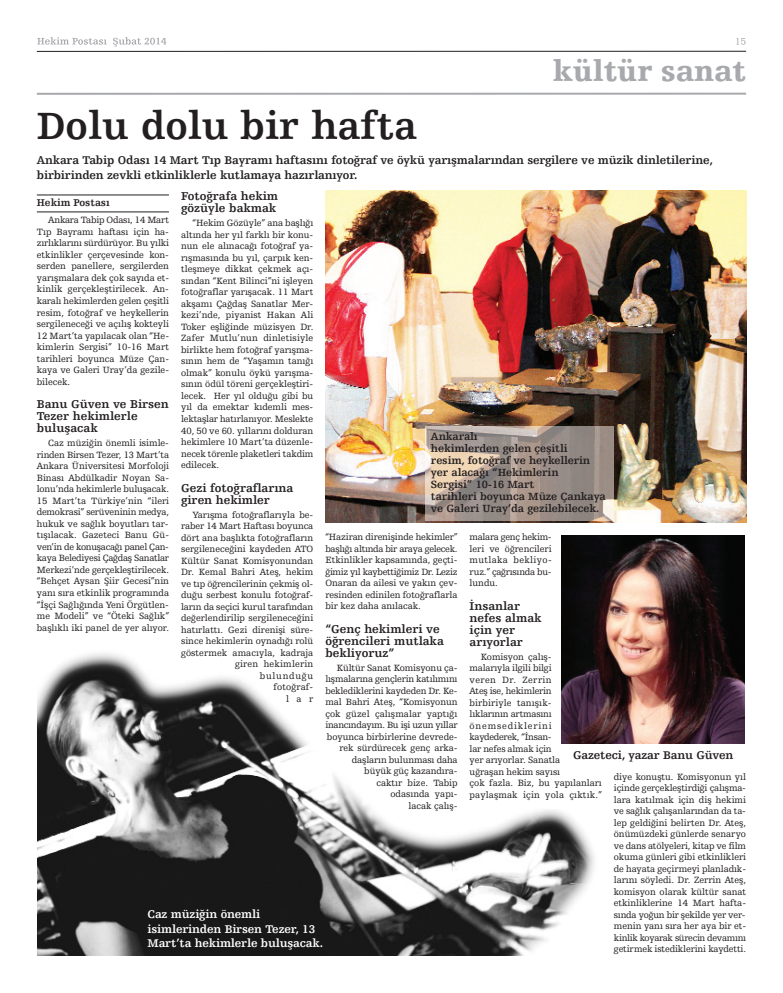
<style>
.page{position:relative;width:783px;height:993px;background:#fff}
.page>*{position:absolute;margin:0;border:0;box-sizing:border-box;transform-origin:0 0}
.t1{font:700 40px "Humanist Slabserif 712 BT";color:#231f20}
.t2{font:900 30px "Humanist Slabserif 712 BT";color:#a8a9ad}
.t3{font:700 12px/12px "Humanist Slabserif 712 BT";color:#231f20}
.t4{font:700 11.8px/14.2px "Humanist Slabserif 712 BT";letter-spacing:-.01em;color:#231f20}
.t5{font:700 11.8px/14.2px "Humanist Slabserif 712 BT";letter-spacing:-.01em;color:#fff}
.t6{font:700 11px/12px "Humanist Slabserif 712 BT";letter-spacing:-.01em;color:#231f20}
.t7{font:700 10.4px "Humanist Slabserif 712 BT";color:#231f20}
.t8{font:9.6px/11.5px "Humanist Slabserif 712 BT";letter-spacing:-.005em;color:#231f20;text-align:justify}
</style>
<div class="page">
<svg style="left:736px;top:38px;width:9px;height:7px"></svg>
<hr style="left:37px;top:93px;width:709px;height:2px;background:#a8a9ad">
<hr style="left:37px;top:51px;width:709px;height:1px;background:#231f20">
<svg style="left:37px;top:37px;width:51px;height:8px"></svg>
<hr style="left:37px;top:195px;width:132px;height:1px;background:#231f20">
<hr style="left:37px;top:212px;width:132px;height:1px;background:#231f20">
<img style="left:561px;top:535px;width:183px;height:208px">
<img style="left:325px;top:191px;width:421px;height:331px">
<img style="left:37px;top:647px;width:562px;height:308px">
<img style="left:426px;top:426px;width:187px;height:94px">
<h1 class="t1" style="left:37px;top:110px;width:381px">Dolu dolu bir hafta</h1>
<h2 class="t2" style="left:552px;top:59px;width:195px">kültür sanat</h2>
<p class="t4" style="left:37px;top:154px;width:677px">Ankara Tabip Odası 14 Mart Tıp Bayramı haftasını fotoğraf ve öykü yarışmalarından sergilere ve müzik dinletilerine, birbirinden zevkli etkinliklerle kutlamaya hazırlanıyor.</p>
<p class="t3" style="left:181px;top:191px;width:98px">Fotoğrafa hekim gözüyle bakmak</p>
<p class="t8" style="left:181px;top:218px;width:134px;text-indent:11px">“Hekim Gözüyle” ana başlığı altında her yıl farklı bir konu&shy;nun ele alınacağı fotoğraf ya&shy;rışmasında bu yıl, çarpık ken&shy;tleşmeye dikkat çekmek açı&shy;sından “Kent Bilinci”ni işleyen fotoğraflar yarışacak. 11 Mart akşamı Çağdaş Sanatlar Mer&shy;kezi’nde, piyanist Hakan Ali Toker eşliğinde müzisyen Dr.<br>Zafer Mutlu’nun dinletisiyle birlikte hem fotoğraf yarışma&shy;sının hem de “Yaşamın tanığı olmak” konulu öykü yarışma&shy;sının ödül töreni gerçekleştiri&shy;lecek. Her yıl olduğu gibi bu yıl da emektar kıdemli mes&shy;lektaşlar hatırlanıyor. Meslekte 40, 50 ve 60. yıllarını dolduran hekimlere 10 Mart’ta düzenle&shy;necek törenle plaketleri takdim edilecek.</p>
<p class="t3" style="left:181px;top:482px;width:114px">Gezi fotoğraflarına giren hekimler</p>
<p class="t8" style="left:181px;top:509px;width:134px;text-align:right">Yarışma fotoğraflarıyla be&shy;raber 14 Mart Haftası boyunca dört ana başlıkta fotoğrafların sergileneceğini kaydeden ATO<br>Kültür Sanat Komisyonundan<br>Dr. Kemal Bahri Ateş, hekim ve tıp öğrencilerinin çekmiş ol&shy;duğu serbest konulu fotoğraf&shy;ların da seçici kurul tarafından değerlendirilip sergileneceğini hatırlattı. Gezi direnişi süre&shy;since hekimlerin oynadığı rolü göstermek amacıyla, kadraja giren hekimlerin bulunduğu<br>fotoğraf-<br>lar</p>
<p class="t7" style="left:37px;top:198px;width:74px">Hekim Postası</p>
<p class="t8" style="left:37px;top:215px;width:134px;text-indent:11px">Ankara Tabip Odası, 14 Mart Tıp Bayramı haftası için ha&shy;zırlıklarını sürdürüyor. Bu yılki etkinlikler çerçevesinde kon&shy;serden panellere, sergilerden yarışmalara dek çok sayıda et&shy;kinlik gerçekleştirilecek. An&shy;karalı hekimlerden gelen çeşitli resim, fotoğraf ve heykellerin sergileneceği ve açılış kokteyli 12 Mart’ta yapılacak olan “He&shy;kimlerin Sergisi” 10-16 Mart tarihleri boyunca Müze Çan&shy;kaya ve Galeri Uray’da gezile&shy;bilecek.</p>
<p class="t3" style="left:37px;top:399px;width:133px">Banu Güven ve Birsen<br>Tezer hekimlerle buluşacak</p>
<p class="t8" style="left:37px;top:438px;width:134px;text-indent:11px">Caz müziğin önemli isimle&shy;rinden Birsen Tezer, 13 Mart’ta Ankara Üniversitesi Morfoloji Binası Abdülkadir Noyan Sa&shy;lonu’nda hekimlerle buluşacak.<br>15 Mart’ta Türkiye’nin “ileri demokrasi” serüveninin medya, hukuk ve sağlık boyutları tar&shy;tışılacak. Gazeteci Banu Gü&shy;ven’in de konuşacağı panel Çan&shy;kaya Belediyesi Çağdaş Sanatlar Merkezi’nde gerçekleştirilecek. “Behçet Aysan Şiir Gecesi”nin yanı sıra etkinlik programında “İşçi Sağlığında Yeni Örgütlen&shy;me Modeli” ve “Öteki Sağlık” başlıklı iki panel de yer alıyor.</p>
<p class="t6" style="left:431px;top:430px;width:176px">Ankaralı<br>hekimlerden gelen çeşitli<br>resim, fotoğraf ve heykellerin yer alacağı “Hekimlerin<br>Sergisi” 10-16 Mart<br>tarihleri boyunca Müze Çankaya ve Galeri Uray’da gezilebilecek.</p>
<p class="t8" style="left:469px;top:531px;width:84px">malara genç hekim&shy;leri ve öğrencileri mutlaka bekliyo&shy;ruz.” çağrısında bu&shy;lundu.</p>
<p class="t3" style="left:469px;top:600px;width:73px">İnsanlar nefes almak için yer arıyorlar</p>
<p class="t8" style="left:469px;top:651px;width:134px;text-align:left;text-indent:11px">Komisyon çalış-<br>malarıyla ilgili bilgi<br>veren Dr. Zerrin<br>Ateş ise, hekimlerin<br>birbiriyle tanışık-<br>lıklarının artmasını önemsediklerini kaydederek, “İnsan-<br>lar nefes almak için<br>yer arıyorlar. Sanatla<br>uğraşan hekim sayısı<br>çok fazla. Biz, bu yapılanları paylaşmak için yola çıktık.”</p>
<p class="t8" style="left:325px;top:531px;width:134px">“Haziran direnişinde hekimler” başlığı altında bir araya gelecek.<br>Etkinlikler kapsamında, geçti&shy;ğimiz yıl kaybettiğimiz Dr. Leziz Onaran da ailesi ve yakın çev&shy;resinden edinilen fotoğraflarla bir kez daha anılacak.</p>
<p class="t3" style="left:325px;top:623px;width:120px">“Genç hekimleri ve öğrencileri mutlaka bekliyoruz”</p>
<p class="t8" style="left:325px;top:662px;width:134px;text-align:right">Kültür Sanat Komisyonu ça&shy;lışmalarına gençlerin katılımını beklediklerini kaydeden Dr. Ke&shy;mal Bahri Ateş, “Komisyonun çok güzel çalışmalar yaptığı inancındayım. Bu işi uzun yıllar boyunca birbirlerine devrede&shy;rek sürdürecek genç arka&shy;daşların bulunması daha büyük güç kazandıra-<br>caktır bize. Tabip<br>odasında yapı-<br>lacak çalış-</p>
<p class="t4" style="left:573px;top:748px;width:162px">Gazeteci, yazar Banu Güven</p>
<p class="t8" style="left:613px;top:771px;width:134px">diye konuştu. Komisyonun yıl içinde gerçekleştirdiği çalışma&shy;lara katılmak için diş hekimi ve sağlık çalışanlarından da ta&shy;lep geldiğini belirten Dr. Ateş, önümüzdeki günlerde senaryo ve dans atölyeleri, kitap ve film okuma günleri gibi etkinlikleri de hayata geçirmeyi planladık&shy;larını söyledi. Dr. Zerrin Ateş, komisyon olarak kültür sanat etkinliklerine 14 Mart hafta&shy;sında yoğun bir şekilde yer ver&shy;menin yanı sıra her aya bir et&shy;kinlik koyarak sürecin devamını getirmek istediklerini kaydetti.</p>
<p class="t5" style="left:147px;top:908px;width:177px">Caz müziğin önemli isimlerinden Birsen Tezer, 13<br>Mart’ta hekimlerle buluşacak.</p>
</div>
